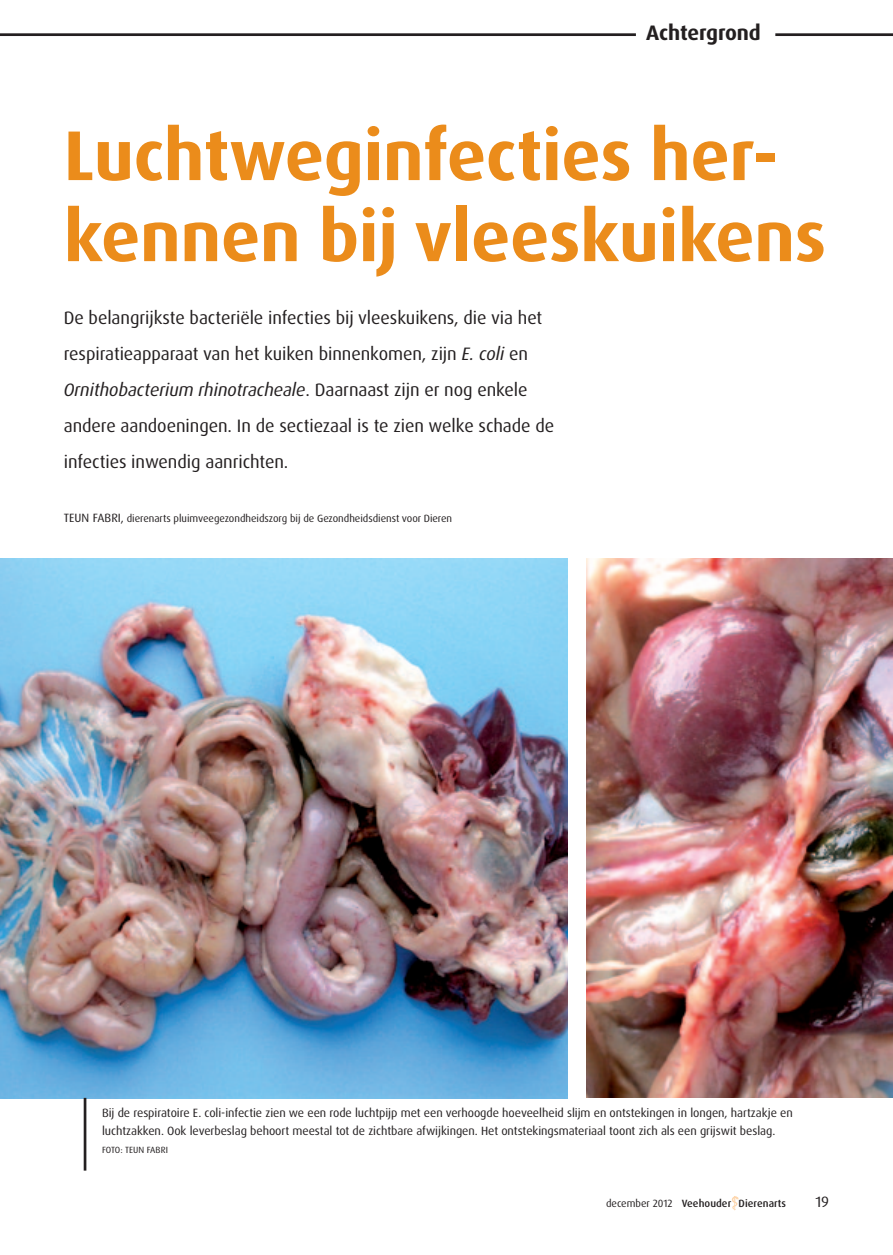
<style>
.page{position:relative;width:893px;height:1255px;background:#fff}
.page>*{position:absolute;margin:0;border:0;box-sizing:border-box;transform-origin:0 0}
.t1{font:700 70.5px/81px "Dax OT";letter-spacing:-.005em;color:#eb8c1b}
.t2{font:700 21px "Dax OT";letter-spacing:-.005em;color:#231f20}
.t3{font:18px/36px "Dax OT";letter-spacing:-.005em;color:#231f20}
.t4{font:15px "Dax OT";color:#231f20}
.t5{font:12px/18px "Dax OT";letter-spacing:-.005em;color:#231f20}
.t6{font:10.5px "Dax OT";letter-spacing:-.005em;color:#231f20}
.t7{font:500 10.5px "Dax OT";letter-spacing:.005em;color:#231f20}
.t8{font:9px "Dax OT";color:#231f20}
.s1{font-style:italic}
.s2{font-size:12px}
.s3{font-weight:400}
</style>
<div class="page">
<img style="left:0;top:558px;width:568px;height:540px">
<img style="left:587px;top:558px;width:306px;height:539px">
<hr style="left:0;top:33px;width:636px;height:3px;background:#231f20">
<hr style="left:775px;top:33px;width:118px;height:3px;background:#231f20">
<svg style="left:732px;top:1196px;width:7px;height:14px"></svg>
<hr style="left:84px;top:1097px;width:2px;height:73px;background:#231f20">
<p class="t2" style="left:646px;top:19px;width:116px">Achtergrond</p>
<h1 class="t1" style="left:64px;top:116px;width:764px">Luchtweginfecties her&shy;kennen bij vleeskuikens</h1>
<p class="t3" style="left:64px;top:300px;width:492px">De belangrijkste bacteriële infecties bij vleeskuikens, die via het respiratieapparaat van het kuiken binnenkomen, zijn <span class="s1">E. coli</span> en <span class="s1">Ornithobacterium rhinotracheale</span>. Daarnaast zijn er nog enkele andere aandoeningen. In de sectiezaal is te zien welke schade de infecties inwendig aanrichten.</p>
<p class="t6" style="left:64px;top:512px;width:390px"><span class="s2">Teun Fabri,</span> dierenarts pluimveegezondheidszorg bij de Gezondheidsdienst voor Dieren</p>
<p class="t5" style="left:102px;top:1103px;width:692px">Bij de respiratoire E. coli-infectie zien we een rode luchtpijp met een verhoogde hoeveelheid slijm en ontstekingen in longen, hartzakje en luchtzakken. Ook leverbeslag behoort meestal tot de zichtbare afwijkingen. Het ontstekingsmateriaal toont zich als een grijswit beslag.</p>
<p class="t8" style="left:102px;top:1143px;width:66px">Foto : Teun Fabri</p>
<p class="t7" style="left:606px;top:1196px;width:182px"><span class="s3">december 2012</span> Veehouder Dierenarts</p>
<p class="t4" style="left:815px;top:1191px;width:15px">19</p>
</div>
